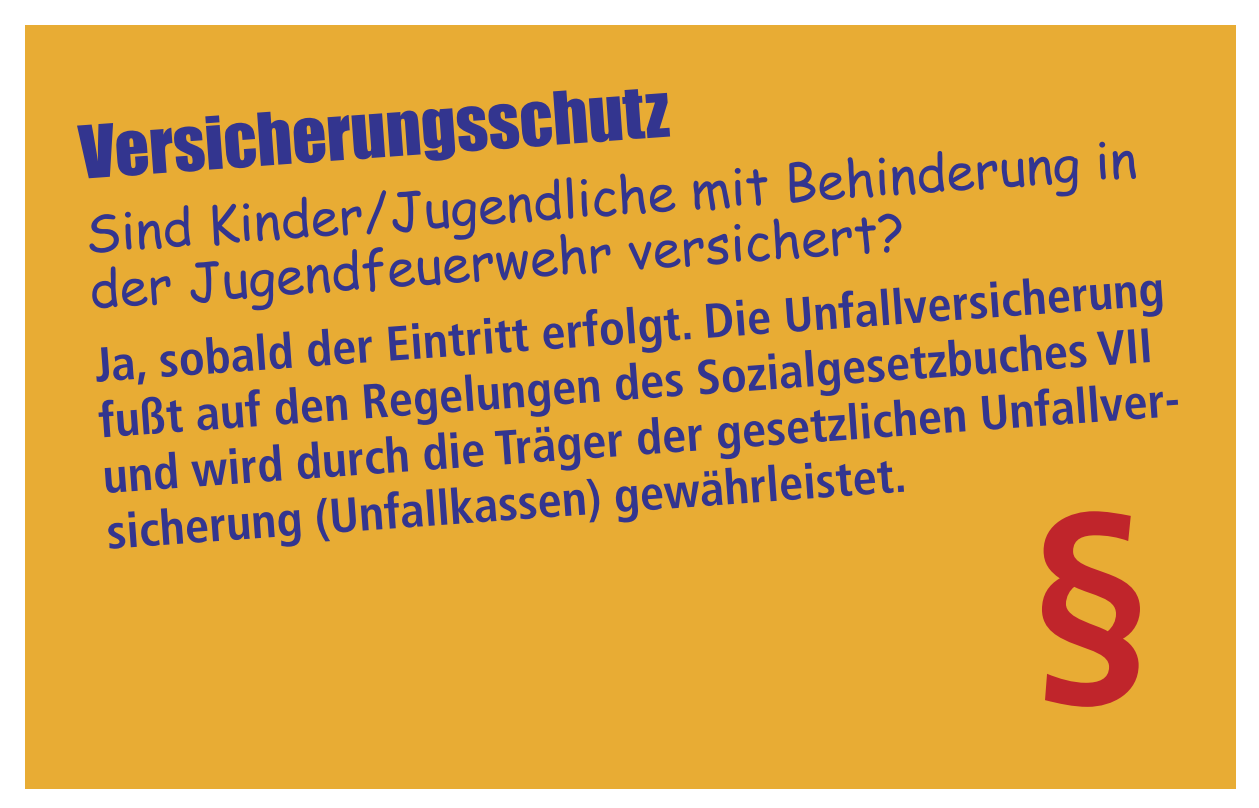
<style>
.page{position:relative;width:1259px;height:808px;background:#fff}
.page>*{position:absolute;margin:0;border:0;box-sizing:border-box;transform-origin:0 0}
.t1{font:700 231.3px "Frutiger";color:#c0252b}
.t2{font:67.5px "Impact";color:#33358f}
.t3{font:51.6px/56.1px "Comic Sans MS";color:#33358f}
.t4{font:700 condensed 48.6px/55.8px "Frutiger";color:#33358f}
</style>
<div class="page">
<div style="left:26px;top:26px;width:1210px;height:763px;background:#e8ac34"></div>
<h2 class="t2" style="left:77px;top:116px;width:592px;rotate:-4deg">Versicherungsschutz</h2>
<p class="t3" style="left:83px;top:206px;width:1055px;rotate:-4deg">Sind Kinder/Jugendliche mit Behinderung in der Jugendfeuerwehr versichert?</p>
<p class="t4" style="left:93px;top:340px;width:1090px;rotate:-4deg">Ja, sobald der Eintritt erfolgt. Die Unfallversicherung fußt auf den Regelungen des Sozialgesetzbuches VII und wird durch die Träger der gesetzlichen Unfallver&shy;sicherung (Unfallkassen) gewährleistet.</p>
<h1 class="t1" style="left:1026px;top:502px;width:130px">§</h1>
</div>
